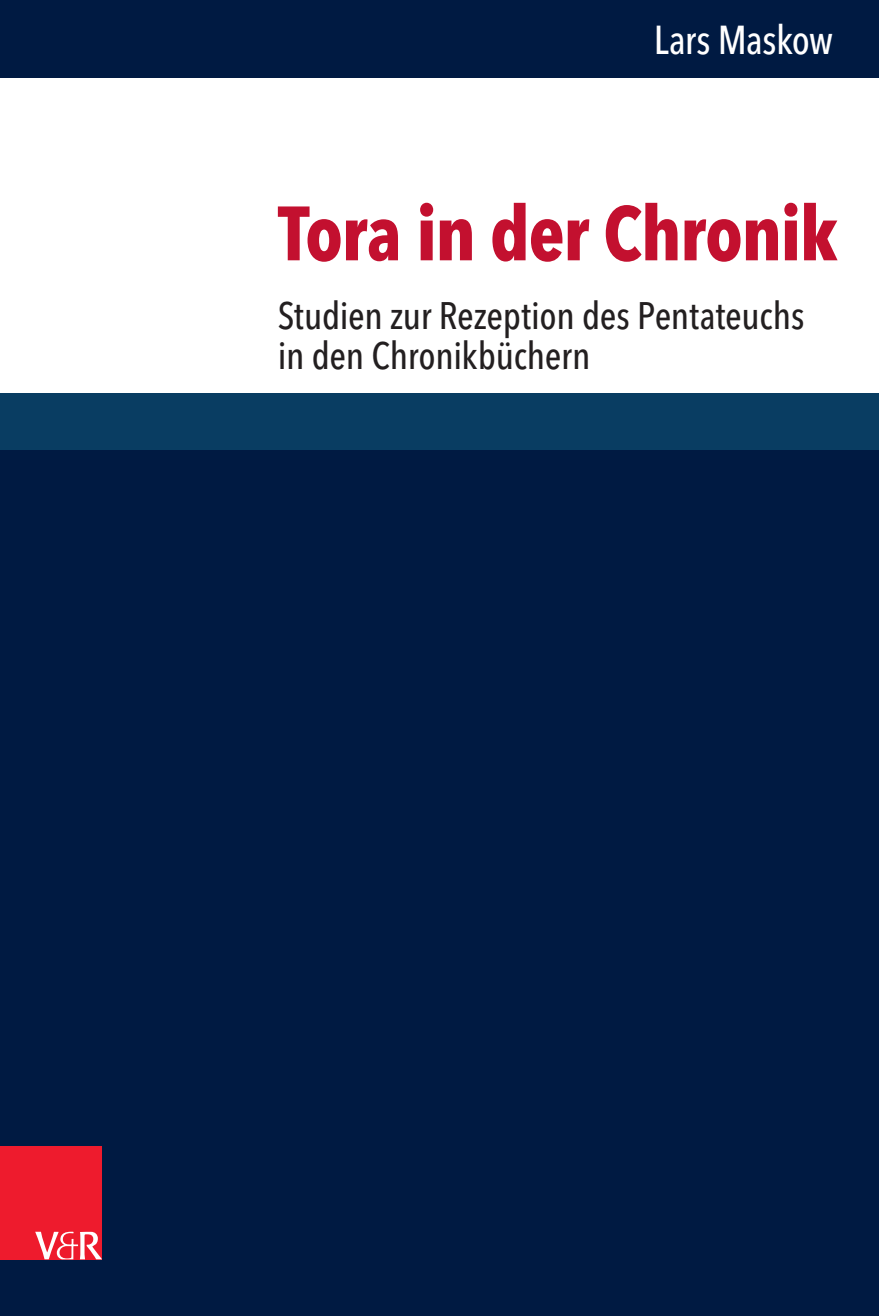
<style>
.page{position:relative;width:879px;height:1316px;background:#fff}
.page>*{position:absolute;margin:0;border:0;box-sizing:border-box;transform-origin:0 0}
.t1{font:700 condensed 76px "Avenir Next LT Pro";letter-spacing:-.02em;color:#c3102f}
.t2{font:500 condensed 40px "Avenir Next LT Pro";letter-spacing:-.015em;color:#fff}
.t3{font:500 condensed 38px/40px "Avenir Next LT Pro";letter-spacing:-.01em;color:#231f20}
</style>
<div class="page">
<div style="left:0;top:0;width:879px;height:1315px;background:#001a42"></div>
<div style="left:0;top:78px;width:879px;height:315px;background:#fff"></div>
<div style="left:0;top:393px;width:879px;height:56px;background:#093d62"></div>
<div style="left:0;top:1145px;width:102px;height:114px;background:#ee1b2d"></div>
<svg style="left:35px;top:1231px;width:67px;height:28px"></svg>
<p class="t2" style="left:653px;top:16px;width:181px">Lars Maskow</p>
<h1 class="t1" style="left:278px;top:187px;width:561px">Tora in der Chronik</h1>
<p class="t3" style="left:278px;top:295px;width:528px">Studien zur Rezeption des Pentateuchs in den Chronikbüchern</p>
</div>
